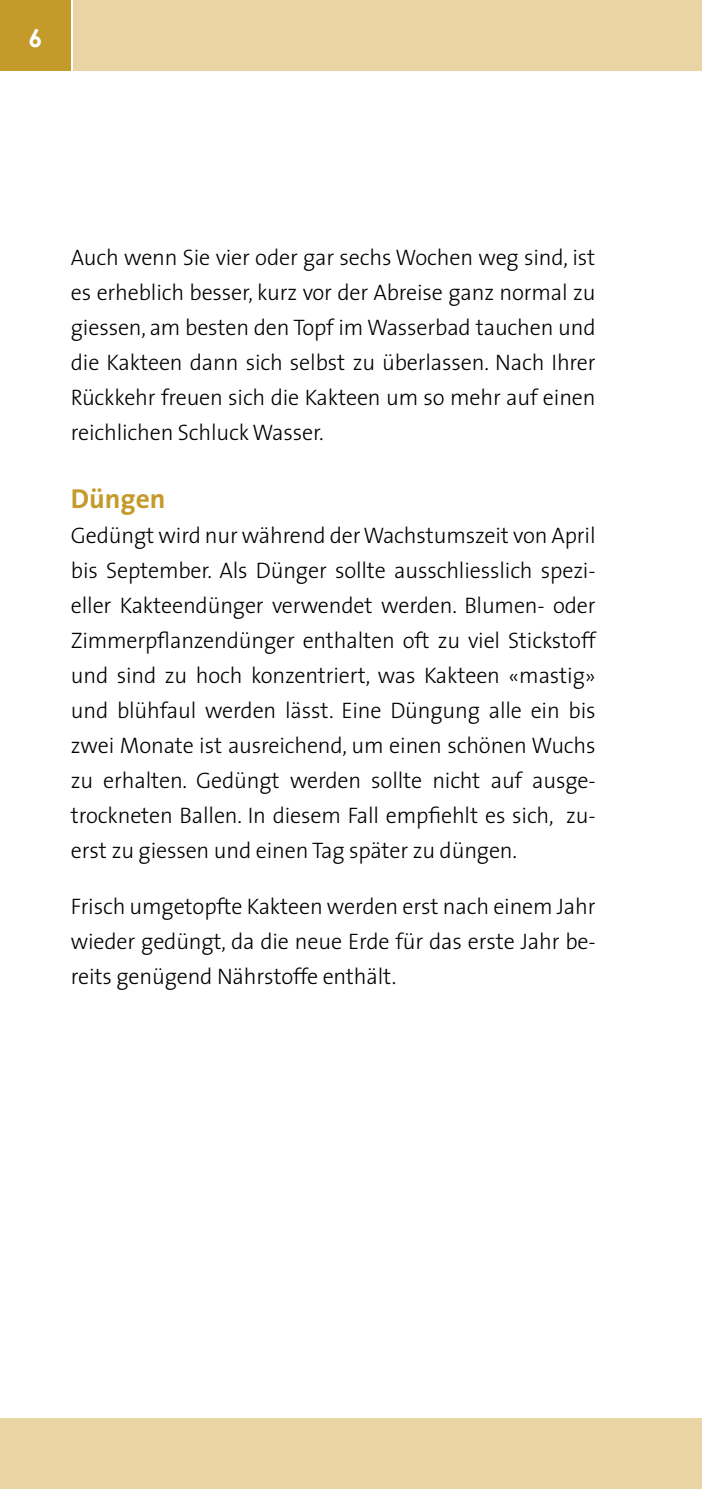
<style>
.page{position:relative;width:702px;height:1489px;background:#fff}
.page>*{position:absolute;margin:0;border:0;box-sizing:border-box;transform-origin:0 0}
.t1{font:700 27.5px "The Sans";color:#c49b2b}
.t2{font:700 25px "Century Gothic";color:#fff}
.t3{font:300 22.5px/35px "The Sans";letter-spacing:-.01em;color:#000;text-align:justify}
</style>
<div class="page">
<div style="left:0;top:0;width:71px;height:71px;background:#c49b2b"></div>
<div style="left:73px;top:0;width:629px;height:71px;background:#e8d5a3"></div>
<div style="left:0;top:1417px;width:702px;height:71px;background:#e8d5a3"></div>
<p class="t2" style="left:28px;top:22px;width:16px">6</p>
<p class="t3" style="left:71px;top:239px;width:526px">Auch wenn Sie vier oder gar sechs Wochen weg sind, ist es erheblich besser, kurz vor der Abreise ganz normal zu giessen, am besten den Topf im Wasserbad tauchen und die Kakteen dann sich selbst zu überlassen. Nach Ihrer Rückkehr freuen sich die Kakteen um so mehr auf einen reichlichen Schluck Wasser.</p>
<p class="t1" style="left:71px;top:475px;width:96px">Düngen</p>
<p class="t3" style="left:71px;top:517px;width:526px">Gedüngt wird nur während der Wachstumszeit von April bis September. Als Dünger sollte ausschliesslich spezi&shy;eller Kakteendünger verwendet werden. Blumen- oder Zimmerpflanzendünger enthalten oft zu viel Stickstoff und sind zu hoch konzentriert, was Kakteen «mastig» und blühfaul werden lässt. Eine Düngung alle ein bis zwei Monate ist ausreichend, um einen schönen Wuchs zu erhalten. Gedüngt werden sollte nicht auf ausge&shy;trockneten Ballen. In diesem Fall empfiehlt es sich, zu&shy;erst zu giessen und einen Tag später zu düngen.</p>
<p class="t3" style="left:71px;top:888px;width:526px">Frisch umgetopfte Kakteen werden erst nach einem Jahr wieder gedüngt, da die neue Erde für das erste Jahr be&shy;reits genügend Nährstoffe enthält.</p>
</div>
